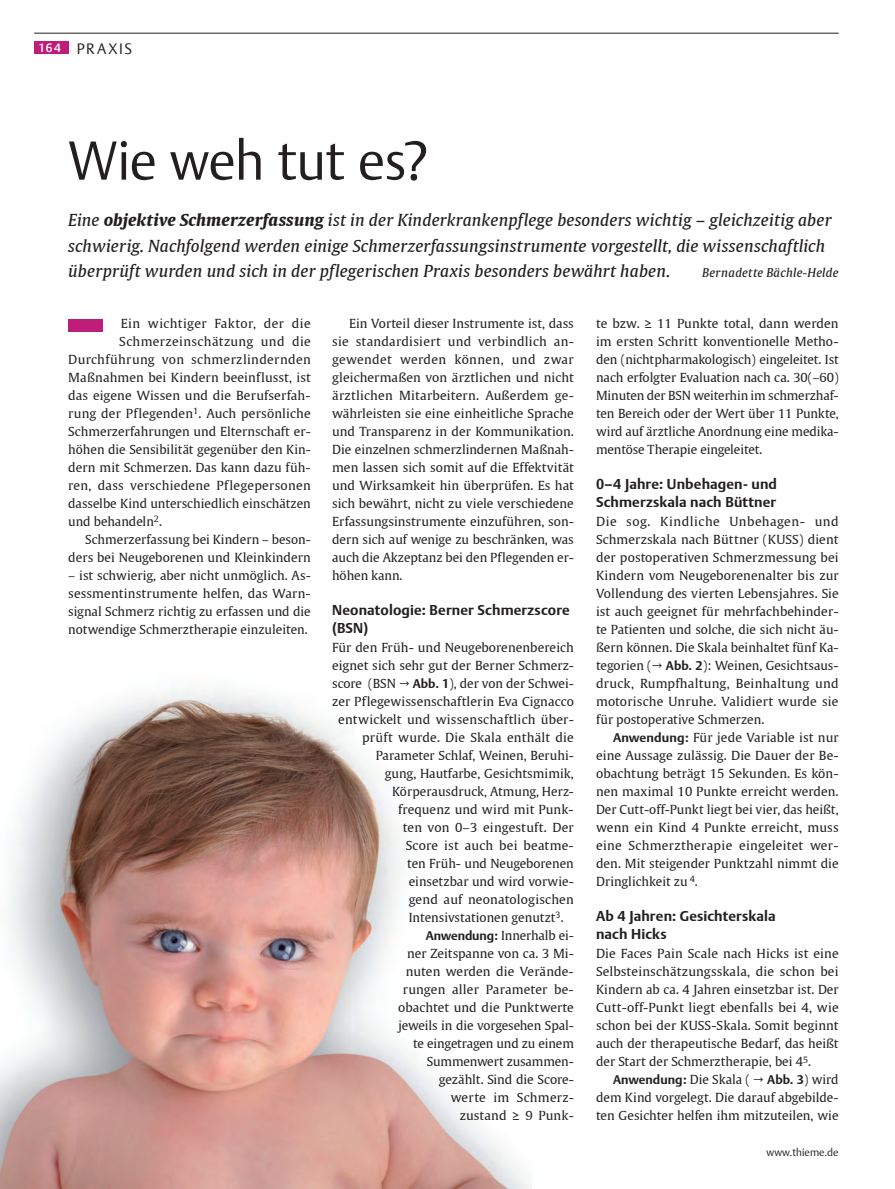
<style>
.page{position:relative;width:895px;height:1189px;background:#fff}
.page>*{position:absolute;margin:0;border:0;box-sizing:border-box;transform-origin:0 0}
.t1{font:300 54px "Thieme Argo 2011";letter-spacing:-.01em;color:#231f20}
.t2{font:italic 16.5px/25.5px "Thieme Gulliver 2011";letter-spacing:.005em;color:#231f20}
.t3{font:300 15px "Thieme Argo 2011";color:#231f20}
.t4{font:700 14.25px/18px "Thieme Argo 2011";letter-spacing:.01em;color:#231f20}
.t5{font:12.45px/18px "Thieme Gulliver 2011";color:#231f20;text-align:justify}
.t6{font:12.45px "Thieme Gulliver 2011";letter-spacing:.02em;color:#231f20}
.t7{font:12.45px "Thieme Gulliver 2011";letter-spacing:.03em;color:#231f20}
.t8{font:12.45px "Thieme Gulliver 2011";letter-spacing:.025em;color:#231f20}
.t9{font:700 12.45px "Thieme Argo 2011";color:#231f20}
.t10{font:italic 12px "Thieme Gulliver 2011";letter-spacing:.02em;color:#231f20}
.t11{font:500 12px "Thieme Argo 2011";color:#fff}
.t12{font:300 10.5px "Thieme Argo 2011";color:#231f20}
.s1{font-weight:300;font-size:15px;color:#231f20}
.s2{font-weight:700}
.s3{font-family:"Thieme Argo 2011";font-weight:700}
.s4{font-family:"Thieme Gulliver 2011";font-weight:400}
</style>
<div class="page">
<hr style="left:34px;top:33px;width:804px;height:1px;background:#231f20">
<div style="left:34px;top:41px;width:34px;height:13px;background:#be1e79"></div>
<div style="left:68px;top:319px;width:34px;height:13px;background:#be1e79"></div>
<img style="left:0;top:689px;width:531px;height:499px">
<p class="t11" style="left:38px;top:40px;width:49px">164 <span class="s1">pra</span></p>
<p class="t3" style="left:108px;top:38px;width:18px">xis</p>
<h1 class="t1" style="left:68px;top:125px;width:361px">Wie weh tut es?</h1>
<p class="t2" style="left:68px;top:207px;width:764px">Eine <span class="s2">objektive Schmerzerfassung</span> ist in der Kinderkrankenpflege besonders wichtig – gleichzeitig aber schwierig. Nachfolgend werden einige Schmerzerfassungsinstrumente vorgestellt, die wissenschaftlich überprüft wurden und sich in der pflegerischen Praxis besonders bewährt haben.</p>
<p class="t10" style="left:701px;top:264px;width:138px">Bernadette Bächle-Helde</p>
<p class="t7" style="left:121px;top:314px;width:191px">Ein wichtiger Faktor, der die</p>
<p class="t7" style="left:119px;top:332px;width:193px">Schmerzeinschätzung und die</p>
<p class="t8" style="left:68px;top:350px;width:244px">Durchführung von schmerzlindernden</p>
<p class="t5" style="left:68px;top:368px;width:244px">Maßnahmen bei Kindern beeinflusst, ist</p>
<p class="t5" style="left:68px;top:386px;width:244px">das eigene Wissen und die Berufserfah-</p>
<p class="t5" style="left:68px;top:404px;width:244px">rung der Pflegenden<sup>1</sup>. Auch persönliche</p>
<p class="t5" style="left:68px;top:422px;width:244px">Schmerzerfahrungen und Elternschaft er-</p>
<p class="t5" style="left:68px;top:440px;width:244px">höhen die Sensibilität gegenüber den Kin-</p>
<p class="t5" style="left:68px;top:458px;width:244px">dern mit Schmerzen. Das kann dazu füh-</p>
<p class="t6" style="left:68px;top:476px;width:244px">ren, dass verschiedene Pflegepersonen</p>
<p class="t5" style="left:68px;top:494px;width:244px">dasselbe Kind unterschiedlich einschätzen</p>
<p class="t5" style="left:68px;top:512px;width:95px">und behandeln<sup>2</sup>.</p>
<p class="t5" style="left:85px;top:530px;width:227px">Schmerzerfassung bei Kindern – beson-</p>
<p class="t5" style="left:68px;top:548px;width:244px">ders bei Neugeborenen und Kleinkindern</p>
<p class="t5" style="left:68px;top:566px;width:244px">– ist schwierig, aber nicht unmöglich. As&shy;sessmentinstrumente helfen, das Warn&shy;signal Schmerz richtig zu erfassen und die notwendige Schmerztherapie einzuleiten.</p>
<p class="t5" style="left:332px;top:314px;width:243px;text-indent:17px">Ein Vorteil dieser Instrumente ist, dass sie standardisiert und verbindlich an&shy;gewendet werden können, und zwar gleichermaßen von ärztlichen und nicht ärztlichen Mitarbeitern. Außerdem ge&shy;währleisten sie eine einheitliche Sprache und Transparenz in der Kommunikation.<br>Die einzelnen schmerzlindernen Maßnah&shy;men lassen sich somit auf die Effektvität und Wirksamkeit hin überprüfen. Es hat sich bewährt, nicht zu viele verschiedene Erfassungsinstrumente einzuführen, son&shy;dern sich auf wenige zu beschränken, was auch die Akzeptanz bei den Pflegenden er&shy;höhen kann.</p>
<p class="t4" style="left:332px;top:601px;width:239px">Neonatologie: Berner Schmerzscore (BSN</p>
<p class="t4" style="left:363px;top:619px;width:7px">)</p>
<p class="t5" style="left:332px;top:638px;width:243px">Für den Früh- und Neugeborenenbereich</p>
<p class="t5" style="left:332px;top:656px;width:243px">eignet sich sehr gut der Berner Schmerz-</p>
<p class="t5" style="left:332px;top:674px;width:243px">score (BSN → <span class="s3">Abb. 1</span>), der von der Schwei-</p>
<p class="t5" style="left:332px;top:692px;width:243px">zer Pflegewissenschaftlerin Eva Cignacco</p>
<p class="t5" style="left:338px;top:710px;width:237px">entwickelt und wissenschaftlich über-</p>
<p class="t5" style="left:362px;top:728px;width:213px">prüft wurde. Die Skala enthält die</p>
<p class="t5" style="left:375px;top:746px;width:199px">Parameter Schlaf, Weinen, Beruhi-</p>
<p class="t5" style="left:384px;top:764px;width:190px">gung, Hautfarbe, Gesichtsmimik,</p>
<p class="t5" style="left:392px;top:782px;width:183px">Körperausdruck, Atmung, Herz-</p>
<p class="t5" style="left:398px;top:800px;width:177px">frequenz und wird mit Punk-</p>
<p class="t5" style="left:402px;top:818px;width:172px">ten von 0–3 eingestuft. Der</p>
<p class="t6" style="left:405px;top:836px;width:169px">Score ist auch bei beatme-</p>
<p class="t5" style="left:407px;top:854px;width:168px">ten Früh- und Neugeborenen</p>
<p class="t5" style="left:408px;top:872px;width:166px">einsetzbar und wird vorwie-</p>
<p class="t5" style="left:408px;top:890px;width:166px">gend auf neonatologischen</p>
<p class="t5" style="left:408px;top:908px;width:156px">Intensivstationen genutzt<sup>3</sup>.</p>
<p class="t5" style="left:425px;top:926px;width:149px"><span class="s3">Anwendung:</span> Innerhalb ei-</p>
<p class="t5" style="left:407px;top:944px;width:168px">ner Zeitspanne von ca. 3 Mi-</p>
<p class="t5" style="left:405px;top:962px;width:169px">nuten werden die Verände-</p>
<p class="t5" style="left:402px;top:980px;width:172px">rungen aller Parameter be-</p>
<p class="t5" style="left:398px;top:998px;width:177px">obachtet und die Punktwerte</p>
<p class="t5" style="left:398px;top:1016px;width:177px">jeweils in die vorgesehen Spal-</p>
<p class="t5" style="left:413px;top:1034px;width:162px">te eingetragen und zu einem</p>
<p class="t5" style="left:426px;top:1052px;width:148px">Summenwert zusammen-</p>
<p class="t5" style="left:438px;top:1070px;width:136px">gezählt. Sind die Score-</p>
<p class="t6" style="left:450px;top:1088px;width:125px">werte im Schmerz-</p>
<p class="t5" style="left:459px;top:1106px;width:116px">zustand ≥ 9 Punk-</p>
<p class="t5" style="left:595px;top:314px;width:244px">te bzw. ≥ 11 Punkte total, dann werden im ersten Schritt konventionelle Metho&shy;den (nichtpharmakologisch) eingeleitet. Ist nach erfolgter Evaluation nach ca. 30(–60)<br>Minuten der BSN weiterhin im schmerzhaf&shy;ten Bereich oder der Wert über 11 Punkte, wird auf ärztliche Anordnung eine medika&shy;mentöse Therapie eingeleitet.</p>
<p class="t4" style="left:595px;top:475px;width:182px">0–4 Jahre: Unbehagen- und<br>Schmerzskala nach Büttner</p>
<p class="t5" style="left:595px;top:512px;width:244px">Die sog. Kindliche Unbehagen- und Schmerzskala nach Büttner (KUSS) dient der postoperativen Schmerzmessung bei Kindern vom Neugeborenenalter bis zur Vollendung des vierten Lebensjahres. Sie ist auch geeignet für mehrfachbehinder&shy;te Patienten und solche, die sich nicht äu&shy;ßern können. Die Skala beinhaltet fünf Ka&shy;tegorien (→ <span class="s3">Abb. 2</span>): Weinen, Gesichtsaus&shy;druck, Rumpfhaltung, Beinhaltung und motorische Unruhe. Validiert wurde sie für postoperative Schmerzen.</p>
<p class="t5" style="left:595px;top:728px;width:244px;text-indent:17px"><span class="s3">Anwendung:</span> Für jede Variable ist nur eine Aussage zulässig. Die Dauer der Be&shy;obachtung beträgt 15 Sekunden. Es kön&shy;nen maximal 10 Punkte erreicht werden.<br>Der Cutt-off-Punkt liegt bei vier, das heißt, wenn ein Kind 4 Punkte erreicht, muss eine Schmerztherapie eingeleitet wer&shy;den. Mit steigender Punktzahl nimmt die Dringlichkeit zu <sup>4</sup>.</p>
<p class="t4" style="left:595px;top:907px;width:181px">Ab 4 Jahren: Gesichterskala nach Hicks</p>
<p class="t5" style="left:595px;top:944px;width:244px">Die Faces Pain Scale nach Hicks ist eine Selbsteinschätzungsskala, die schon bei Kindern ab ca. 4 Jahren einsetzbar ist. Der Cutt-off-Punkt liegt ebenfalls bei 4, wie schon bei der KUSS-Skala. Somit beginnt auch der therapeutische Bedarf, das heißt der Start der Schmerztherapie, bei 4<sup>5</sup>.</p>
<p class="t9" style="left:612px;top:1071px;width:227px">Anwendung: <span class="s4">Die Skala ( →</span> Abb. 3<span class="s4">) wird</span></p>
<p class="t5" style="left:595px;top:1088px;width:244px">dem Kind vorgelegt. Die darauf abgebilde&shy;ten Gesichter helfen ihm mitzuteilen, wie</p>
<p class="t12" style="left:766px;top:1145px;width:73px">www.thieme.de</p>
</div>
